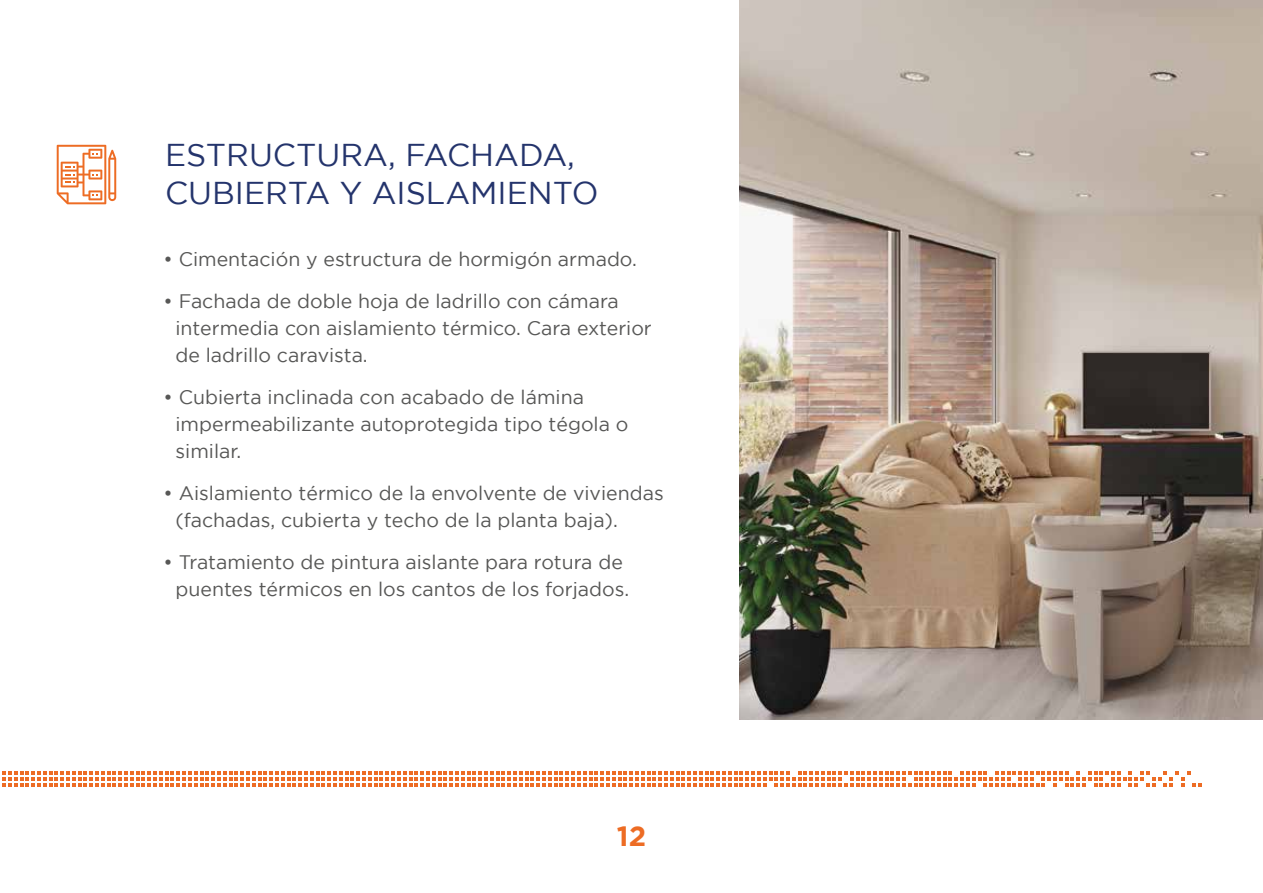
<style>
.page{position:relative;width:1263px;height:893px;background:#fff}
.page>*{position:absolute;margin:0;border:0;box-sizing:border-box;transform-origin:0 0}
.t1{font:31.5px/37.8px "Gotham";color:#24346c}
.t2{font:700 27.9px "Gotham";color:#ed6c24}
.t3{font:19.5px/27px "Gotham";color:#575756}
</style>
<div class="page">
<img style="left:740px;top:0;width:523px;height:720px">
<svg style="left:57px;top:145px;width:59px;height:59px"></svg>
<svg style="left:2px;top:771px;width:1200px;height:15px"></svg>
<h1 class="t1" style="left:165px;top:136px;width:435px">ESTRUCTURA, FACHADA,<br>CUBIERTA Y AISLAMIENTO</h1>
<p class="t3" style="left:164px;top:245px;width:475px">• Cimentación y estructura de hormigón armado.</p>
<p class="t3" style="left:175px;top:287px;width:478px;text-indent:-12px">• Fachada de doble hoja de ladrillo con cámara intermedia con aislamiento térmico. Cara exterior de ladrillo caravista.</p>
<p class="t3" style="left:175px;top:383px;width:454px;text-indent:-12px">• Cubierta inclinada con acabado de lámina impermeabilizante autoprotegida tipo tégola o similar.</p>
<p class="t3" style="left:175px;top:479px;width:490px;text-indent:-12px">• Aislamiento térmico de la envolvente de viviendas (fachadas, cubierta y techo de la planta baja).</p>
<p class="t3" style="left:175px;top:548px;width:455px;text-indent:-12px">• Tratamiento de pintura aislante para rotura de puentes térmicos en los cantos de los forjados.</p>
<h2 class="t2" style="left:617px;top:820px;width:31px">12</h2>
</div>
